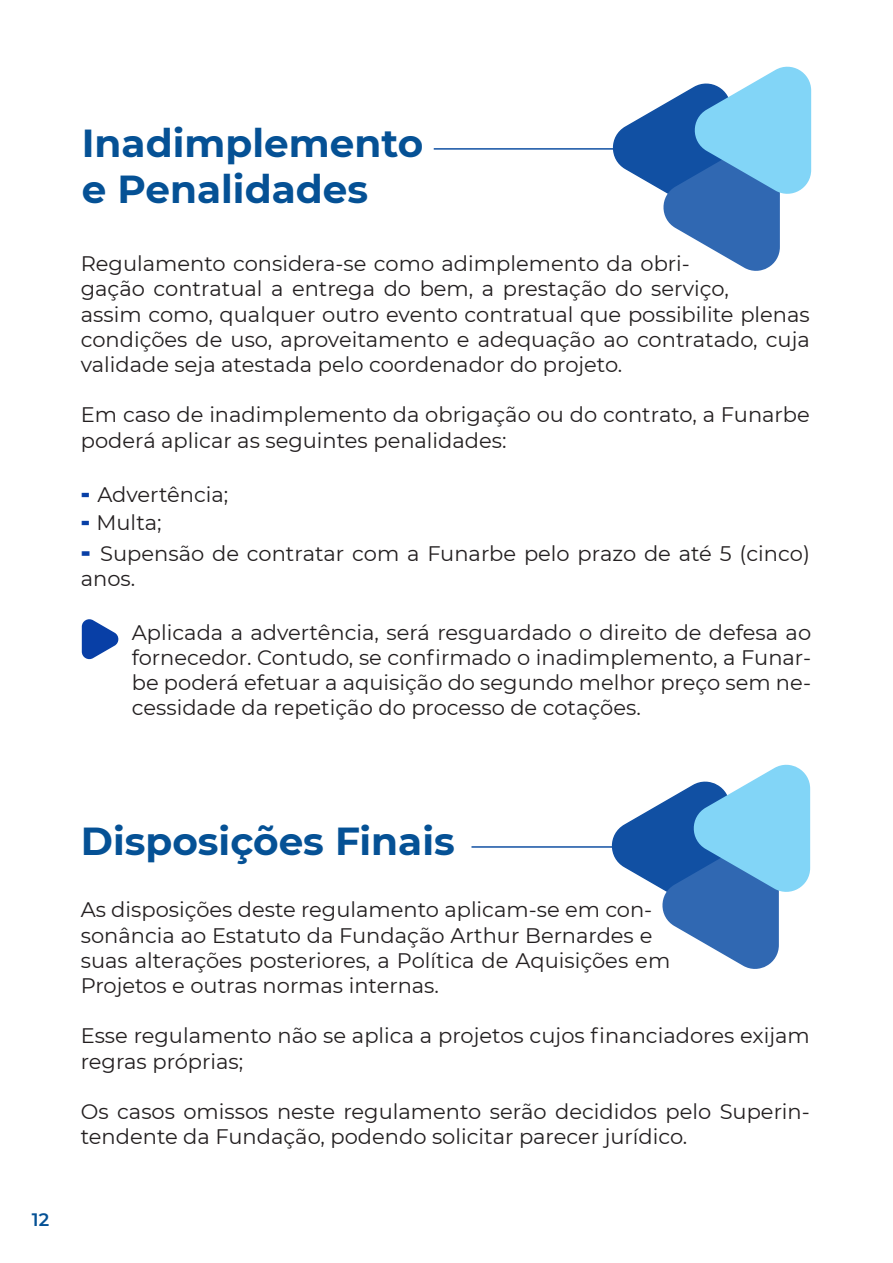
<style>
.page{position:relative;width:893px;height:1263px;background:#fff}
.page>*{position:absolute;margin:0;border:0;box-sizing:border-box;transform-origin:0 0}
.t1{font:700 39px "Montserrat";color:#055195}
.t2{font:21px/25.2px "Montserrat";color:#231f20}
.t3{font:600 18px "Montserrat";color:#055195}
.s1{font-weight:900;font-size:24px;color:#083fa6}
.s2{font-weight:900;font-size:25.5px;color:#083fa6}
</style>
<div class="page">
<hr style="left:434px;top:148px;width:180px;height:2px;background:#1150a3">
<svg style="left:608px;top:66px;width:203px;height:205px"></svg>
<svg style="left:82px;top:619px;width:37px;height:41px"></svg>
<hr style="left:471px;top:846px;width:142px;height:2px;background:#1150a3">
<svg style="left:607px;top:764px;width:203px;height:205px"></svg>
<p class="t1" style="left:82px;top:115px;width:343px">Inadimplemento</p>
<p class="t1" style="left:82px;top:161px;width:288px">e Penalidades</p>
<p class="t2" style="left:81px;top:250px;width:731px">Regulamento considera-se como adimplemento da obri-<br>gação contratual a entrega do bem, a prestação do serviço,<br>assim como, qualquer outro evento contratual que possibilite plenas condições de uso, aproveitamento e adequação ao contratado, cuja validade seja atestada pelo coordenador do projeto.</p>
<p class="t2" style="left:81px;top:402px;width:730px">Em caso de inadimplemento da obrigação ou do contrato, a Funarbe poderá aplicar as seguintes penalidades:</p>
<p class="t2" style="left:81px;top:481px;width:149px"><span class="s1">-</span> Advertência;</p>
<p class="t2" style="left:81px;top:510px;width:82px"><span class="s1">-</span> Multa;</p>
<p class="t2" style="left:81px;top:540px;width:731px"><span class="s2">-</span> Supensão de contratar com a Funarbe pelo prazo de até 5 (cinco) anos.</p>
<p class="t2" style="left:132px;top:619px;width:681px;text-align:justify">Aplicada a advertência, será resguardado o direito de defesa ao fornecedor. Contudo, se confirmado o inadimplemento, a Funar&shy;be poderá efetuar a aquisição do segundo melhor preço sem ne&shy;cessidade da repetição do processo de cotações.</p>
<p class="t3" style="left:32px;top:1207px;width:19px">12</p>
<p class="t1" style="left:81px;top:813px;width:375px">Disposições Finais</p>
<p class="t2" style="left:81px;top:897px;width:591px">As disposições deste regulamento aplicam-se em con&shy;sonância ao Estatuto da Fundação Arthur Bernardes e suas alterações posteriores, a Política de Aquisições em Projetos e outras normas internas.</p>
<p class="t2" style="left:81px;top:1023px;width:731px">Esse regulamento não se aplica a projetos cujos financiadores exijam regras próprias;</p>
<p class="t2" style="left:81px;top:1098px;width:731px">Os casos omissos neste regulamento serão decididos pelo Superin&shy;tendente da Fundação, podendo solicitar parecer jurídico.</p>
</div>
